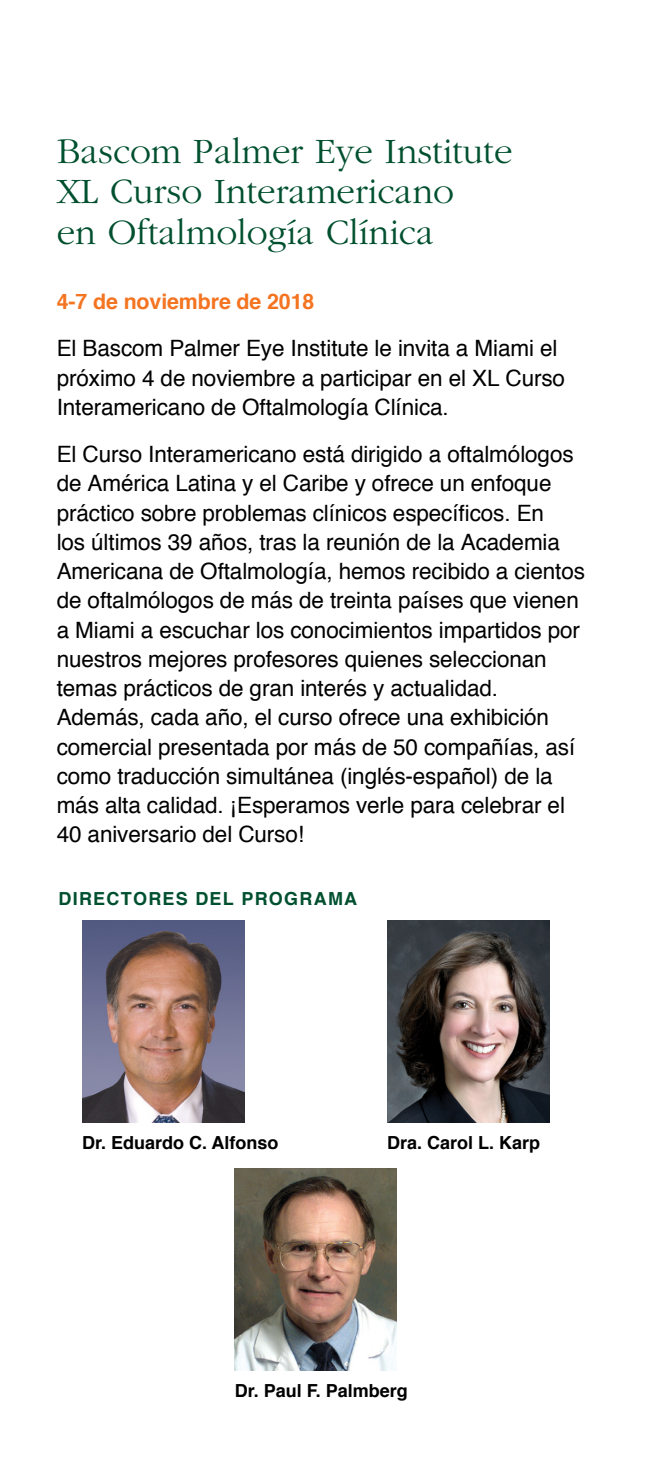
<style>
.page{position:relative;width:648px;height:1458px;background:#fff}
.page>*{position:absolute;margin:0;border:0;box-sizing:border-box;transform-origin:0 0}
.t1{font:300 37.12px/40.5px "Garamond";color:#00502f}
.t2{font:22.5px/29.2px "Helvetica";letter-spacing:-.005em;color:#000}
.t3{font:700 21.38px "Helvetica";letter-spacing:-.005em;color:#f47421}
.t4{font:700 18px "Helvetica";color:#000}
.t5{font:700 18px "Helvetica";letter-spacing:.07em;color:#00502f}
</style>
<div class="page">
<hr style="left:647px;top:139px;width:1px;height:40px;background:#f47421">
<img style="left:82px;top:920px;width:162px;height:203px">
<img style="left:387px;top:920px;width:162px;height:203px">
<img style="left:235px;top:1168px;width:162px;height:203px">
<h1 class="t1" style="left:57px;top:131px;width:457px">Bascom Palmer Eye Institute<br>XL Curso Interamericano<br>en Oftalmología Clínica</h1>
<p class="t3" style="left:57px;top:284px;width:259px">4-7 de noviembre de 2018</p>
<p class="t2" style="left:57px;top:333px;width:510px">El Bascom Palmer Eye Institute le invita a Miami el próximo 4 de noviembre a participar en el XL Curso<br>Interamericano de Oftalmología Clínica.</p>
<p class="t2" style="left:57px;top:439px;width:530px">El Curso Interamericano está dirigido a oftalmólogos de América Latina y el Caribe y ofrece un enfoque práctico sobre problemas clínicos específicos. En<br>los últimos 39 años, tras la reunión de la Academia Americana de Oftalmología, hemos recibido a cientos de oftalmólogos de más de treinta países que vienen a Miami a escuchar los conocimientos impartidos por nuestros mejores profesores quienes seleccionan temas prácticos de gran interés y actualidad.<br>Además, cada año, el curso ofrece una exhibición comercial presentada por más de 50 compañías, así como traducción simultánea (inglés-español) de la más alta calidad. ¡Esperamos verle para celebrar el 40 aniversario del Curso!</p>
<p class="t5" style="left:59px;top:884px;width:300px">DIRECTORES DEL PROGRAMA</p>
<p class="t4" style="left:82px;top:1129px;width:198px">Dr. Eduardo C. Alfonso</p>
<p class="t4" style="left:387px;top:1129px;width:155px">Dra. Carol L. Karp</p>
<p class="t4" style="left:235px;top:1377px;width:175px">Dr. Paul F. Palmberg</p>
</div>
